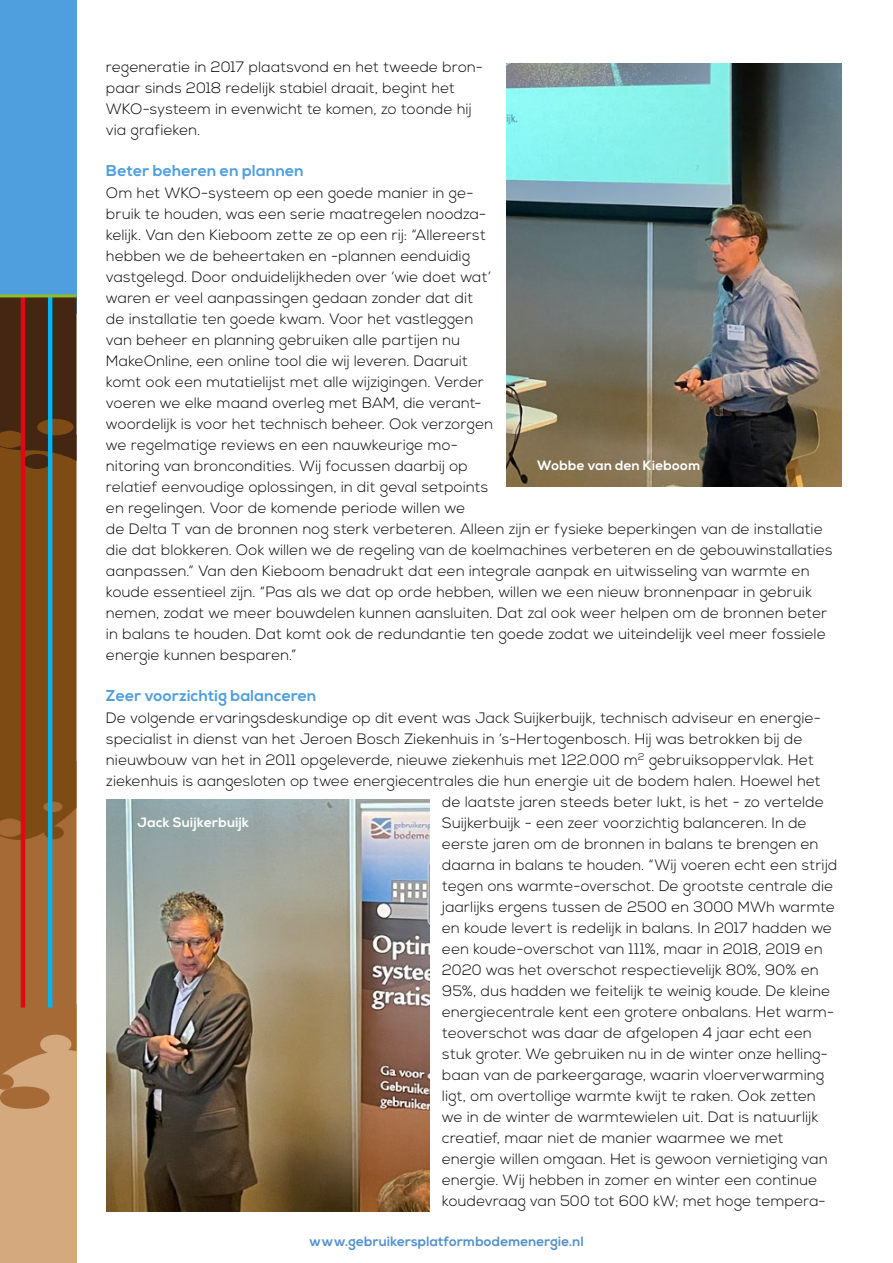
<style>
.page{position:relative;width:893px;height:1263px;background:#fff}
.page>*{position:absolute;margin:0;border:0;box-sizing:border-box;transform-origin:0 0}
.t1{font:700 15.75px "Nexa";letter-spacing:.015em;color:#4f9ede}
.t2{font:300 15px/21px "Nexa";letter-spacing:.015em;color:#000}
.t3{font:700 13.5px "Nexa";letter-spacing:.01em;color:#5392cd}
.t4{font:700 13.5px "Nexa";letter-spacing:.02em;color:#fff}
</style>
<div class="page">
<img style="left:106px;top:799px;width:323px;height:412px">
<img style="left:506px;top:64px;width:336px;height:422px">
<div style="left:0;top:1004px;width:77px;height:259px;background:#d4a97d"></div>
<div style="left:0;top:0;width:77px;height:313px;background:#4f9ede"></div>
<svg style="left:0;top:297px;width:77px;height:793px;background:#835224"></svg>
<div style="left:40px;top:1035px;width:31px;height:19px;background:#d4a97d;border-radius:50%"></div>
<div style="left:23px;top:454px;width:28px;height:15px;background:#452612;border-radius:50%"></div>
<div style="left:0;top:1086px;width:50px;height:23px;background:#a56a35;border-radius:50%"></div>
<hr style="left:21px;top:296px;width:4px;height:711px;background:#e30613">
<hr style="left:48px;top:296px;width:4px;height:711px;background:#00b6ed">
<hr style="left:0;top:294px;width:77px;height:3px;background:#8ebf22">
<p class="t2" style="left:106px;top:57px;width:378px">regeneratie in 2017 plaatsvond en het tweede bron&shy;paar sinds 2018 redelijk stabiel draait, begint het WKO-systeem in evenwicht te komen, zo toonde hij via grafieken.</p>
<p class="t1" style="left:106px;top:161px;width:199px">Beter beheren en plannen</p>
<p class="t2" style="left:106px;top:183px;width:728px">Om het WKO-systeem op een goede manier in ge-<br>bruik te houden, was een serie maatregelen noodza-<br>kelijk. Van den Kieboom zette ze op een rij: “Allereerst<br>hebben we de beheertaken en -plannen eenduidig<br>vastgelegd. Door onduidelijkheden over ‘wie doet wat’<br>waren er veel aanpassingen gedaan zonder dat dit<br>de installatie ten goede kwam. Voor het vastleggen<br>van beheer en planning gebruiken alle partijen nu<br>MakeOnline, een online tool die wij leveren. Daaruit<br>komt ook een mutatielijst met alle wijzigingen. Verder<br>voeren we elke maand overleg met BAM, die verant-<br>woordelijk is voor het technisch beheer. Ook verzorgen<br>we regelmatige reviews en een nauwkeurige mo-<br>nitoring van broncondities. Wij focussen daarbij op<br>relatief eenvoudige oplossingen, in dit geval setpoints<br>en regelingen. Voor de komende periode willen we<br>de Delta T van de bronnen nog sterk verbeteren. Alleen zijn er fysieke beperkingen van de installatie die dat blokkeren. Ook willen we de regeling van de koelmachines verbeteren en de gebouwinstallaties aanpassen.” Van den Kieboom benadrukt dat een integrale aanpak en uitwisseling van warmte en koude essentieel zijn. “Pas als we dat op orde hebben, willen we een nieuw bronnenpaar in gebruik nemen, zodat we meer bouwdelen kunnen aansluiten. Dat zal ook weer helpen om de bronnen beter in balans te houden. Dat komt ook de redundantie ten goede zodat we uiteindelijk veel meer fossiele energie kunnen besparen.”</p>
<p class="t1" style="left:106px;top:686px;width:212px">Zeer voorzichtig balanceren</p>
<p class="t2" style="left:106px;top:708px;width:714px">De volgende ervaringsdeskundige op dit event was Jack Suijkerbuijk, technisch adviseur en energie-</p>
<p class="t2" style="left:106px;top:729px;width:698px">specialist in dienst van het Jeroen Bosch Ziekenhuis in ’s-Hertogenbosch. Hij was betrokken bij de</p>
<p class="t2" style="left:106px;top:750px;width:709px">nieuwbouw van het in 2011 opgeleverde, nieuwe ziekenhuis met 122.000 m<sup>2</sup> gebruiksoppervlak. Het</p>
<p class="t2" style="left:106px;top:771px;width:716px">ziekenhuis is aangesloten op twee energiecentrales die hun energie uit de bodem halen. Hoewel het</p>
<p class="t2" style="left:442px;top:792px;width:383px">de laatste jaren steeds beter lukt, is het - zo vertelde</p>
<p class="t2" style="left:442px;top:813px;width:366px">Suijkerbuijk - een zeer voorzichtig balanceren. In de</p>
<p class="t2" style="left:442px;top:834px;width:378px">eerste jaren om de bronnen in balans te brengen en</p>
<p class="t2" style="left:442px;top:855px;width:397px">daarna in balans te houden. “Wij voeren echt een strijd</p>
<p class="t2" style="left:442px;top:876px;width:393px">tegen ons warmte-overschot. De grootste centrale die</p>
<p class="t2" style="left:442px;top:897px;width:394px">jaarlijks ergens tussen de 2500 en 3000 MWh warmte</p>
<p class="t2" style="left:442px;top:918px;width:391px">en koude levert is redelijk in balans. In 2017 hadden we</p>
<p class="t2" style="left:442px;top:939px;width:382px">een koude-overschot van 111%, maar in 2018, 2019 en</p>
<p class="t2" style="left:442px;top:960px;width:378px">2020 was het overschot respectievelijk 80%, 90% en</p>
<p class="t2" style="left:442px;top:981px;width:390px">95%, dus hadden we feitelijk te weinig koude. De kleine</p>
<p class="t2" style="left:442px;top:1002px;width:393px">energiecentrale kent een grotere onbalans. Het warm-</p>
<p class="t2" style="left:442px;top:1023px;width:371px">teoverschot was daar de afgelopen 4 jaar echt een</p>
<p class="t2" style="left:442px;top:1044px;width:387px">stuk groter. We gebruiken nu in de winter onze helling-</p>
<p class="t2" style="left:442px;top:1065px;width:383px">baan van de parkeergarage, waarin vloerverwarming</p>
<p class="t2" style="left:442px;top:1086px;width:375px">ligt, om overtollige warmte kwijt te raken. Ook zetten</p>
<p class="t2" style="left:442px;top:1107px;width:378px">we in de winter de warmtewielen uit. Dat is natuurlijk</p>
<p class="t2" style="left:442px;top:1128px;width:343px">creatief, maar niet de manier waarmee we met</p>
<p class="t2" style="left:442px;top:1149px;width:387px">energie willen omgaan. Het is gewoon vernietiging van</p>
<p class="t2" style="left:442px;top:1170px;width:377px">energie. Wij hebben in zomer en winter een continue</p>
<p class="t2" style="left:442px;top:1191px;width:385px">koudevraag van 500 tot 600 kW; met hoge tempera-</p>
<p class="t4" style="left:537px;top:457px;width:165px">Wobbe van den Kieboom</p>
<p class="t4" style="left:137px;top:814px;width:113px">Jack Suijkerbuijk</p>
<p class="t3" style="left:309px;top:1234px;width:276px">www.gebruikersplatformbodemenergie.nl</p>
</div>
